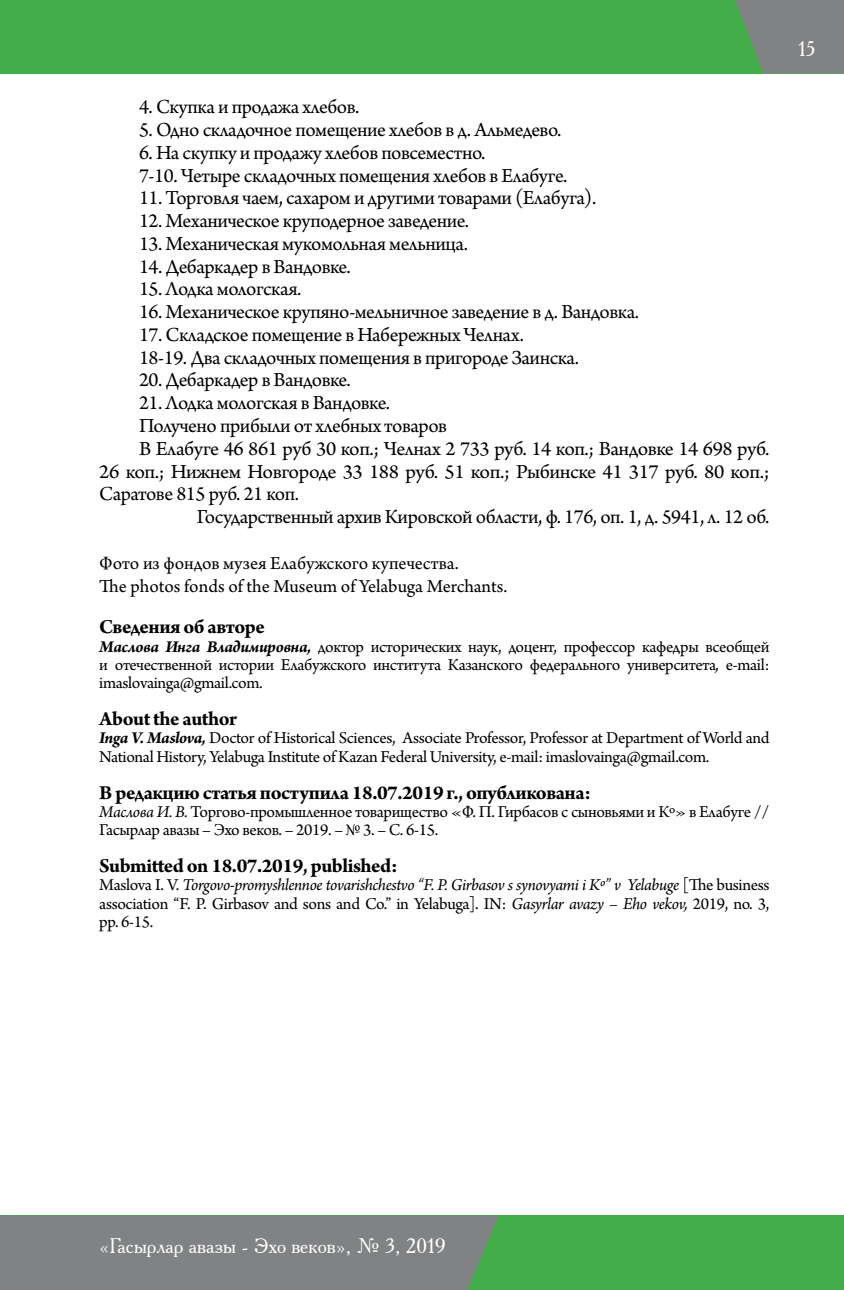
<style>
.page{position:relative;width:844px;height:1290px;background:#fff}
.page>*{position:absolute;margin:0;border:0;box-sizing:border-box;transform-origin:0 0}
.t1{font:21px/22.8px "Arno Pro";letter-spacing:-.02em;color:#000}
.t2{font:700 21px "Arno Pro";letter-spacing:-.02em;color:#000}
.t3{font:21px "Academy ACTT";color:#fff}
.t4{font:19.25px/23.1px "Arno Pro";color:#000}
.t5{font:17.5px/18.4px "Arno Pro";letter-spacing:-.02em;color:#000}
.t6{font:italic 17.5px/18.4px "Arno Pro";letter-spacing:-.025em;color:#000;text-align:justify}
.s1{font-weight:700;font-style:italic}
.s2{font-style:italic}
.s3{font-style:normal}
</style>
<div class="page">
<div style="left:0;top:1215px;width:843px;height:75px;background:#40ad49"></div>
<div style="left:0;top:1215px;width:499px;height:75px;background:#808284"></div>
<div style="left:0;top:0;width:843px;height:74px;background:#40ad49"></div>
<svg style="left:735px;top:0;width:108px;height:74px;background:#76887b"></svg>
<p class="t1" style="left:139px;top:97px;width:222px">4. Скупка и продажа хлебов.</p>
<p class="t1" style="left:139px;top:120px;width:423px">5. Одно складочное помещение хлебов в д. Альмедево.</p>
<p class="t1" style="left:139px;top:142px;width:429px">6. На скупку и продажу хлебов повсеместно.<br>7-10. Четыре складочных помещения хлебов в Елабуге.</p>
<p class="t1" style="left:139px;top:188px;width:458px">11. Торговля чаем, сахаром и другими товарами (Елабуга).</p>
<p class="t1" style="left:139px;top:211px;width:331px">12. Механическое круподерное заведение.</p>
<p class="t1" style="left:139px;top:233px;width:330px">13. Механическая мукомольная мельница.</p>
<p class="t1" style="left:139px;top:256px;width:213px">14. Дебаркадер в Вандовке.</p>
<p class="t1" style="left:139px;top:279px;width:164px">15. Лодка мологская.</p>
<p class="t1" style="left:139px;top:302px;width:501px">16. Механическое крупяно-мельничное заведение в д. Вандовка.</p>
<p class="t1" style="left:139px;top:324px;width:441px">17. Складское помещение в Набережных Челнах.<br>18-19. Два складочных помещения в пригороде Заинска.</p>
<p class="t1" style="left:139px;top:370px;width:213px">20. Дебаркадер в Вандовке.</p>
<p class="t1" style="left:139px;top:393px;width:252px">21. Лодка мологская в Вандовке.</p>
<p class="t1" style="left:139px;top:415px;width:309px">Получено прибыли от хлебных товаров</p>
<p class="t1" style="left:139px;top:438px;width:632px">В Елабуге 46 861 руб 30 коп.; Челнах 2 733 руб. 14 коп.; Вандовке 14 698 руб.</p>
<p class="t1" style="left:99px;top:461px;width:671px">26 коп.; Нижнем Новгороде 33 188 руб. 51 коп.; Рыбинске 41 317 руб. 80 коп.;</p>
<p class="t1" style="left:99px;top:484px;width:201px">Саратове 815 руб. 21 коп.</p>
<p class="t1" style="left:197px;top:506px;width:574px">Государственный архив Кировской области, ф. 176, оп. 1, д. 5941, л. 12 об.</p>
<p class="t4" style="left:99px;top:552px;width:409px">Фото из фондов музея Елабужского купечества.<br>The photos fonds of the Museum of Yelabuga Merchants.</p>
<p class="t2" style="left:99px;top:615px;width:167px">Сведения об авторе</p>
<p class="t5" style="left:99px;top:638px;width:671px;text-align:justify"><span class="s1">Маслова Инга Владимировна,</span> доктор исторических наук, доцент, профессор кафедры всеобщей и отечественной истории Елабужского института Казанского федерального университета<span class="s2">,</span> e-mail: imaslovainga@gmail.com.</p>
<p class="t2" style="left:99px;top:706px;width:139px">About the author</p>
<p class="t5" style="left:99px;top:730px;width:671px"><span class="s1">Inga V. Maslova,</span> Doctor of Historical Sciences, Associate Professor, Professor at Department of World and<br>National History, Yelabuga Institute of Kazan Federal University, e-mail: imaslovainga@gmail.com.</p>
<p class="t2" style="left:99px;top:780px;width:493px">В редакцию статья поступила 18.07.2019 г., опубликована:</p>
<p class="t5" style="left:99px;top:803px;width:671px"><span class="s2">Маслова И. В.</span> Торгово-промышленное товарищество «Ф. П. Гирбасов с сыновьями и Кº» в Елабуге //<br>Гасырлар авазы – Эхо веков. – 2019. – № 3. – С. 6-15.</p>
<p class="t2" style="left:99px;top:853px;width:300px">Submitted on 18.07.2019, published:</p>
<p class="t6" style="left:99px;top:877px;width:671px"><span class="s3">Maslova I. V.</span> Torgovo-promyshlennoe tovarishchestvo “F. P. Girbasov s synovyami i Kº” v Yelabuge <span class="s3">[The business association “F. P. Girbasov and sons and Co.” in Yelabuga]. IN:</span> Gasyrlar avazy – Eho vekov, <span class="s3">2019, no. 3, pp. 6-15.</span></p>
<p class="t3" style="left:797px;top:36px;width:19px">15</p>
<p class="t3" style="left:99px;top:1233px;width:348px">«Гасырлар авазы - Эхо веков», № 3, 2019</p>
</div>
